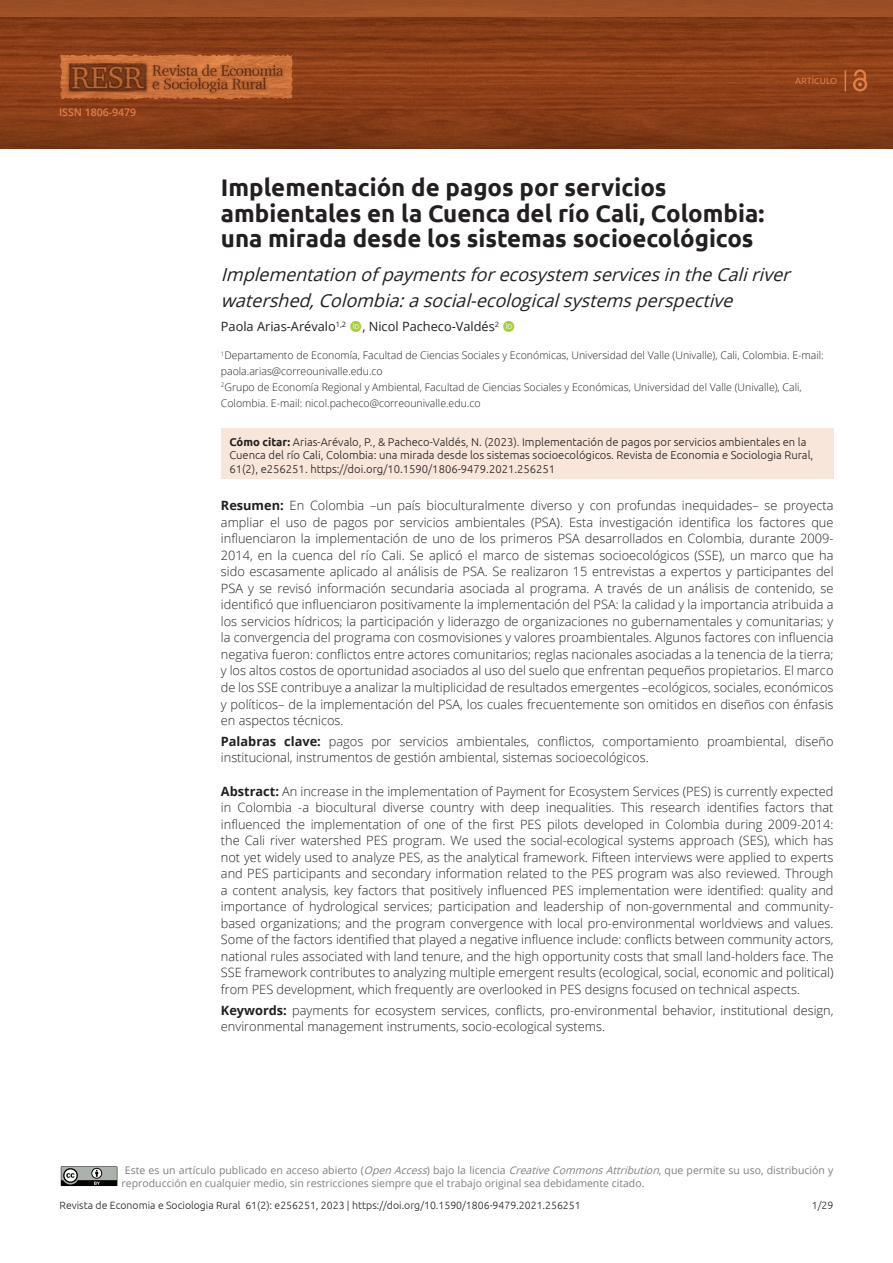
<style>
.page{position:relative;width:893px;height:1263px;background:#fff}
.page>*{position:absolute;margin:0;border:0;box-sizing:border-box;transform-origin:0 0}
.ArticleTitle{font:700 24px/25.5px "Ubuntu";color:#231f20}
.ArticleTitle-Trans1{font:italic 18px/25.5px "Open Sans";color:#231f20}
.Abstract{font:300 12.75px/16.5px "Open Sans";color:#231f20;text-align:justify}
.Abstract-Trans1{font:300 12.75px/16.5px "Open Sans";color:#231f20;text-align:justify}
.Keywords{font:300 12.75px/16.5px "Open Sans";color:#231f20}
.Keywords-Trans1{font:300 12.75px/16.5px "Open Sans";color:#231f20}
.Authors{font:12.75px "Open Sans";color:#231f20}
.HowToCite{font:300 11.25px/13.5px "Ubuntu";color:#231f20}
.Affiliations{font:300 10.5px/15.8px "Open Sans";color:#231f20}
.LicenseParaAlt{font:10.5px/12.6px "Open Sans";color:#7f7f7f}
.t1{font:300 10.5px "Ubuntu";color:#231f20}
.t2{font:600 10.5px "Open Sans";color:#e27f49}
.t3{font:9px "Ubuntu";color:#e27f48}
.s1{font-weight:700}
.s2{font-style:italic}
</style>
<div class="page">
<svg style="left:0;top:17px;width:893px;height:132px;fill:#873c18"></svg>
<div style="left:0;top:0;width:893px;height:17px;background:#9d5026"></div>
<img style="left:58px;top:52px;width:238px;height:50px">
<svg style="left:853px;top:69px;width:14px;height:22px"></svg>
<svg style="left:845px;top:70px;width:1px;height:21px"></svg>
<svg style="left:61px;top:1166px;width:57px;height:21px"></svg>
<div style="left:221px;top:428px;width:612px;height:51px;background:#f9e6da"></div>
<p class="t2" style="left:59px;top:105px;width:79px">ISSN 1806-9479</p>
<p class="t3" style="left:795px;top:75px;width:44px">ARTÍCULO</p>
<p class="ArticleTitle" style="left:221px;top:174px;width:545px">Implementación de pagos por servicios ambientales en la Cuenca del río Cali, Colombia: una mirada desde los sistemas socioecológicos</p>
<p class="ArticleTitle-Trans1" style="left:221px;top:261px;width:577px">Implementationofpaymentsforecosystem servicesintheCaliriver watershed,Colombia:asocial-ecologicalsystemsperspective</p>
<p class="Authors" style="left:221px;top:318px;width:127px">Paola Arias-Arévalo<sup>1,2</sup></p>
<p class="Authors" style="left:362px;top:318px;width:138px">, Nicol Pacheco-Valdés<sup>2</sup></p>
<p class="Affiliations" style="left:221px;top:347px;width:604px"><sup>1</sup>Departamento de Economía, Facultad de Ciencias Sociales y Económicas, Universidad del Valle (Univalle), Cali, Colombia. E-mail: paola.arias@correounivalle.edu.co</p>
<p class="Affiliations" style="left:221px;top:379px;width:582px"><sup>2</sup>Grupo de Economía Regional y Ambiental, Facultad de Ciencias Sociales y Económicas, Universidad del Valle (Univalle), Cali,<br>Colombia. E-mail: nicol.pacheco@correounivalle.edu.co</p>
<p class="HowToCite" style="left:229px;top:435px;width:585px"><span class="s1">Cómo citar:</span> Arias-Arévalo, P., &amp; Pacheco-Valdés, N. (2023). Implementación de pagos por servicios ambientales en la<br>Cuenca del río Cali, Colombia: una mirada desde los sistemas socioecológicos. Revista de Economia e Sociologia Rural,<br>61(2), e256251. https://doi.org/10.1590/1806-9479.2021.256251</p>
<p class="Abstract" style="left:221px;top:497px;width:614px"><span class="s1">Resumen:</span> En Colombia –un país bioculturalmente diverso y con profundas inequidades– se proyecta ampliar el uso de pagos por servicios ambientales (PSA). Esta investigación identifica los factores que influenciaron la implementación de uno de los primeros PSA desarrollados en Colombia, durante 2009- 2014, en la cuenca del río Cali. Se aplicó el marco de sistemas socioecológicos (SSE), un marco que ha sido escasamente aplicado al análisis de PSA. Se realizaron 15 entrevistas a expertos y participantes del PSA y se revisó información secundaria asociada al programa. A través de un análisis de contenido, se identificó que influenciaron positivamente la implementación del PSA: la calidad y la importancia atribuida a los servicios hídricos; la participación y liderazgo de organizaciones no gubernamentales y comunitarias; y la convergencia del programa con cosmovisiones y valores proambientales. Algunos factores con influencia negativa fueron: conflictos entre actores comunitarios; reglas nacionales asociadas a la tenencia de la tierra; y los altos costos de oportunidad asociados al uso del suelo que enfrentan pequeños propietarios. El marco de los SSE contribuye a analizar la multiplicidad de resultados emergentes –ecológicos, sociales, económicos y políticos– de la implementación del PSA, los cuales frecuentemente son omitidos en diseños con énfasis en aspectos técnicos.</p>
<p class="Keywords" style="left:221px;top:732px;width:614px"><span class="s1">Palabras clave:</span> pagos por servicios ambientales, conflictos, comportamiento proambiental, diseño institucional, instrumentos de gestión ambiental, sistemas socioecológicos.</p>
<p class="Abstract-Trans1" style="left:221px;top:782px;width:614px"><span class="s1">Abstract:</span> An increase in the implementation of Payment for Ecosystem Services (PES) is currently expected in Colombia -a biocultural diverse country with deep inequalities. This research identifies factors that influenced the implementation of one of the first PES pilots developed in Colombia during 2009-2014: the Cali river watershed PES program. We used the social-ecological systems approach (SES), which has not yet widely used to analyze PES, as the analytical framework. Fifteen interviews were applied to experts and PES participants and secondary information related to the PES program was also reviewed. Through a content analysis, key factors that positively influenced PES implementation were identified: quality and importance of hydrological services; participation and leadership of non-governmental and community&shy;based organizations; and the program convergence with local pro-environmental worldviews and values.<br>Some of the factors identified that played a negative influence include: conflicts between community actors, national rules associated with land tenure, and the high opportunity costs that small land-holders face. The SSE framework contributes to analyzing multiple emergent results (ecological, social, economic and political) from PES development, which frequently are overlooked in PES designs focused on technical aspects.</p>
<p class="Keywords-Trans1" style="left:221px;top:1001px;width:614px"><span class="s1">Keywords:</span> payments for ecosystem services, conflicts, pro-environmental behavior, institutional design, environmental management instruments, socio-ecological systems.</p>
<p class="LicenseParaAlt" style="left:122px;top:1164px;width:713px;text-indent:3px">Este es un artículo publicado en acceso abierto (<span class="s2">OpenAccess</span>) bajo la licencia <span class="s2">CreativeCommonsAttribution</span>, que permite su uso, distribución y reproducción en cualquier medio, sin restricciones siempre que el trabajo original sea debidamente citado.</p>
<p class="t1" style="left:60px;top:1198px;width:523px">Revista de Economia e Sociologia Rural 61(2): e256251, 2023 | https://doi.org/10.1590/1806-9479.2021.256251</p>
<p class="t1" style="left:812px;top:1198px;width:23px">1/29</p>
</div>
